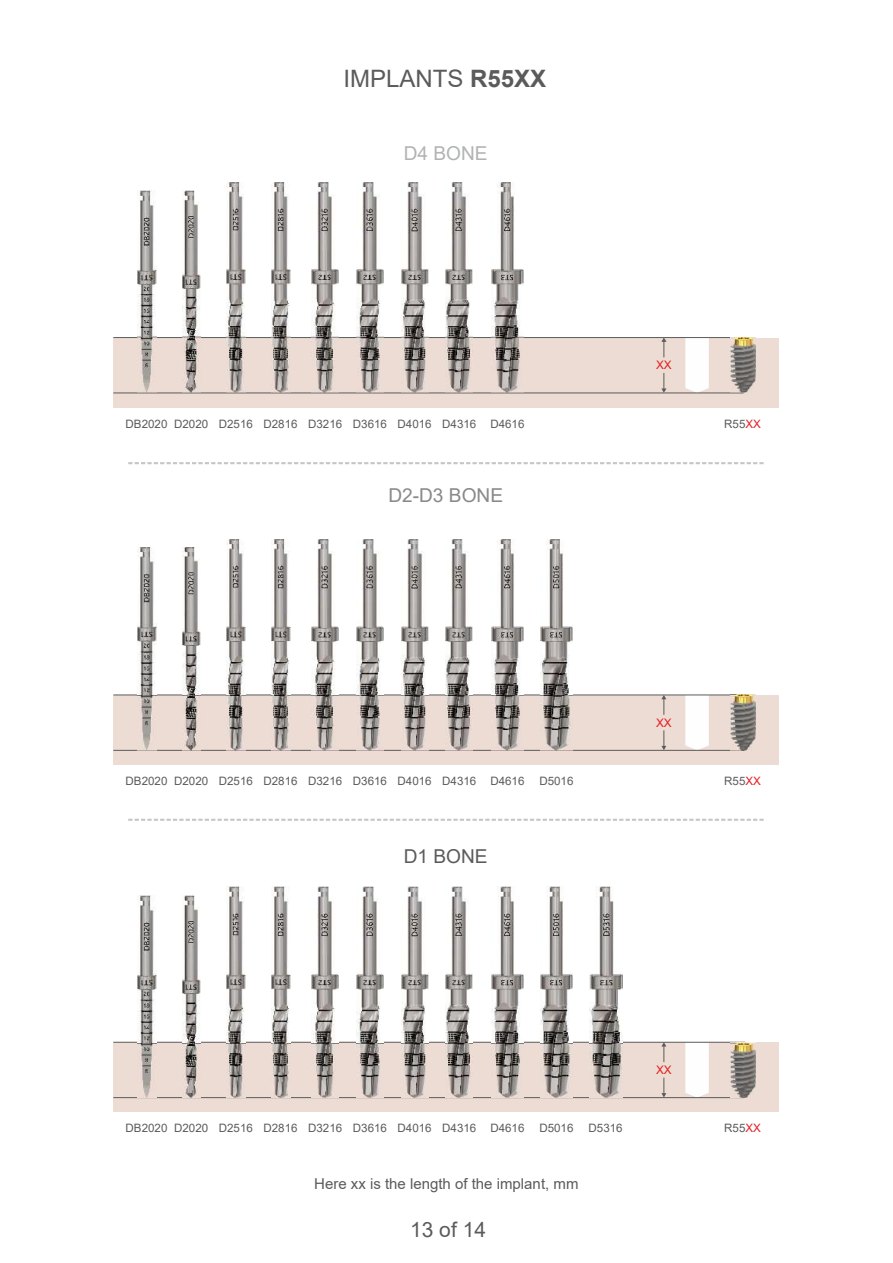
<style>
.page{position:relative;width:893px;height:1263px;background:#fff}
.page>*{position:absolute;margin:0;border:0;box-sizing:border-box;transform-origin:0 0}
.t1{font:24px "Arial";color:#5b5b5b}
.t2{font:21px "Arial";color:#5b5b5b}
.t3{font:19.2px "Arial";color:#898989}
.t4{font:19.2px "Arial";color:#b2b3b3}
.t5{font:19.2px "Arial";color:#5b5b5b}
.t6{font:15px "Arial";color:#5b5b5b}
.t7{font:11.7px "Arial";color:#e31e24}
.t8{font:11.55px "Arial";color:#5b5b5b}
.s1{font-weight:700}
.s2{color:#e31e24}
</style>
<div class="page">
<svg style="left:128px;top:462px;width:636px;height:2px"></svg>
<svg style="left:128px;top:819px;width:636px;height:2px"></svg>
<div style="left:113px;top:1042px;width:665px;height:70px;background:#eddcd3"></div>
<svg style="left:685px;top:1043px;width:24px;height:54px"></svg>
<hr style="left:113px;top:1097px;width:631px;height:1px;background:#5b5b5b">
<hr style="left:113px;top:1042px;width:632px;height:1px;background:#5b5b5b">
<img style="left:137px;top:895px;width:19px;height:202px">
<img style="left:227px;top:887px;width:18px;height:210px">
<img style="left:271px;top:887px;width:19px;height:210px">
<img style="left:446px;top:887px;width:27px;height:210px">
<img style="left:357px;top:887px;width:27px;height:210px">
<img style="left:312px;top:887px;width:27px;height:210px">
<img style="left:401px;top:887px;width:27px;height:210px">
<svg style="left:661px;top:1042px;width:5px;height:20px"></svg>
<svg style="left:661px;top:1078px;width:5px;height:19px"></svg>
<img style="left:491px;top:887px;width:33px;height:210px">
<img style="left:540px;top:887px;width:33px;height:210px">
<img style="left:590px;top:887px;width:32px;height:210px">
<img style="left:730px;top:1042px;width:26px;height:55px">
<div style="left:113px;top:695px;width:665px;height:70px;background:#eddcd3"></div>
<svg style="left:685px;top:696px;width:24px;height:54px"></svg>
<hr style="left:113px;top:750px;width:631px;height:1px;background:#5b5b5b">
<hr style="left:113px;top:695px;width:632px;height:1px;background:#5b5b5b">
<img style="left:137px;top:548px;width:19px;height:202px">
<img style="left:227px;top:540px;width:18px;height:210px">
<img style="left:271px;top:540px;width:19px;height:210px">
<img style="left:446px;top:540px;width:27px;height:210px">
<img style="left:357px;top:540px;width:27px;height:210px">
<img style="left:312px;top:540px;width:27px;height:210px">
<img style="left:401px;top:540px;width:27px;height:210px">
<svg style="left:661px;top:695px;width:5px;height:20px"></svg>
<svg style="left:661px;top:730px;width:5px;height:20px"></svg>
<img style="left:491px;top:540px;width:33px;height:210px">
<img style="left:540px;top:540px;width:33px;height:210px">
<img style="left:730px;top:695px;width:26px;height:55px">
<div style="left:113px;top:338px;width:665px;height:69px;background:#eddcd3"></div>
<svg style="left:685px;top:338px;width:24px;height:55px"></svg>
<hr style="left:113px;top:393px;width:631px;height:1px;background:#5b5b5b">
<hr style="left:113px;top:337px;width:632px;height:1px;background:#5b5b5b">
<img style="left:137px;top:190px;width:19px;height:203px">
<img style="left:227px;top:182px;width:18px;height:211px">
<img style="left:271px;top:182px;width:19px;height:211px">
<img style="left:446px;top:182px;width:27px;height:211px">
<img style="left:357px;top:182px;width:27px;height:211px">
<img style="left:312px;top:182px;width:27px;height:211px">
<img style="left:401px;top:182px;width:27px;height:211px">
<svg style="left:661px;top:338px;width:5px;height:19px"></svg>
<svg style="left:661px;top:373px;width:5px;height:20px"></svg>
<img style="left:491px;top:182px;width:33px;height:211px">
<img style="left:730px;top:338px;width:26px;height:55px">
<img style="left:182px;top:548px;width:18px;height:202px">
<img style="left:182px;top:895px;width:18px;height:202px">
<img style="left:182px;top:190px;width:18px;height:203px">
<h1 class="t1" style="left:343px;top:69px;width:204px">IMPLANTS <span class="s1">R55XX</span></h1>
<h3 class="t4" style="left:404px;top:146px;width:85px">D4 BONE</h3>
<p class="t7" style="left:656px;top:361px;width:17px">XX</p>
<p class="t8" style="left:126px;top:419px;width:352px">DB2020 D2020 D2516 D2816 D3216 D3616 D4016 D4316</p>
<p class="t8" style="left:724px;top:419px;width:38px">R55<span class="s2">XX</span></p>
<p class="t8" style="left:490px;top:419px;width:36px">D4616</p>
<h3 class="t3" style="left:388px;top:488px;width:116px">D2-D3 BONE</h3>
<p class="t7" style="left:656px;top:718px;width:17px">XX</p>
<p class="t8" style="left:126px;top:776px;width:352px">DB2020 D2020 D2516 D2816 D3216 D3616 D4016 D4316</p>
<p class="t8" style="left:724px;top:776px;width:38px">R55<span class="s2">XX</span></p>
<p class="t8" style="left:490px;top:776px;width:36px">D4616</p>
<p class="t8" style="left:539px;top:776px;width:36px">D5016</p>
<h3 class="t5" style="left:404px;top:849px;width:85px">D1 BONE</h3>
<p class="t7" style="left:656px;top:1065px;width:17px">XX</p>
<p class="t8" style="left:126px;top:1124px;width:352px">DB2020 D2020 D2516 D2816 D3216 D3616 D4016 D4316</p>
<p class="t8" style="left:724px;top:1124px;width:38px">R55<span class="s2">XX</span></p>
<p class="t8" style="left:490px;top:1124px;width:36px">D4616</p>
<p class="t8" style="left:539px;top:1124px;width:36px">D5016</p>
<p class="t8" style="left:589px;top:1124px;width:36px">D5316</p>
<p class="t6" style="left:314px;top:1178px;width:266px">Here xx is the length of the implant, mm</p>
<h2 class="t2" style="left:410px;top:1222px;width:77px">13 of 14</h2>
</div>
